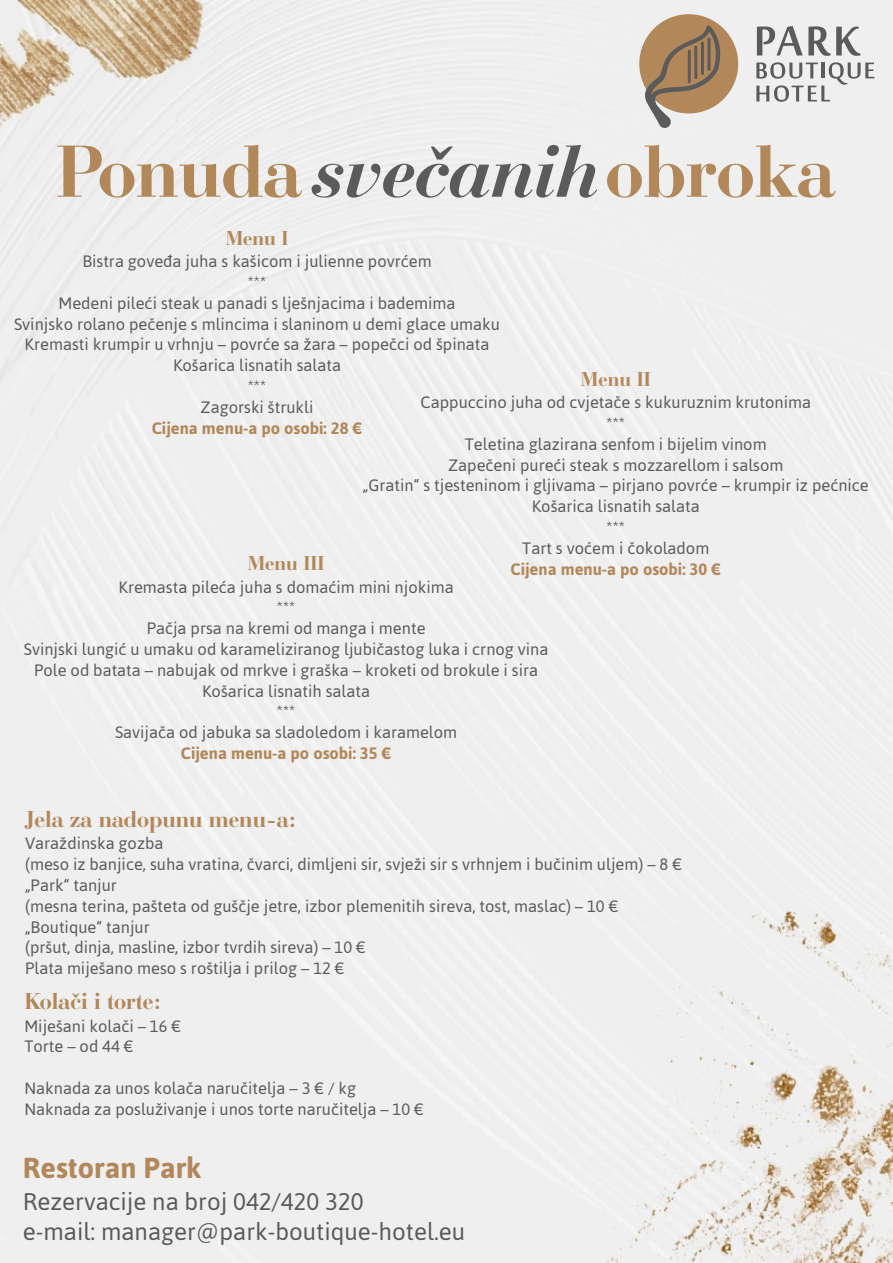
<style>
.page{position:relative;width:893px;height:1263px;background:#efefef}
.page>*{position:absolute;margin:0;border:0;box-sizing:border-box;transform-origin:0 0}
.t1{font:700 76.65px "Bauer Bodoni BT";color:#b2875a}
.t2{font:700 28.8px "Asap";color:#b2875a}
.t3{font:24px/30.3px "Asap";color:#5b5b5b}
.t4{font:700 24px "Bauer Bodoni BT";color:#b2875a}
.t5{font:700 21px "Bauer Bodoni BT";color:#b2875a}
.t6{font:16.5px/20.9px "Asap";color:#5b5b5b;text-align:center}
.t7{font:700 16.5px "Asap";color:#b2875a}
.s1{font-style:italic;color:#5b5b5b}
</style>
<div class="page">
<div style="left:639px;top:14px;width:99px;height:99px;background:#b2875a;border-radius:50%"></div>
<svg style="left:645px;top:25px;width:75px;height:104px"></svg>
<svg style="left:757px;top:26px;width:103px;height:30px"></svg>
<svg style="left:756px;top:62px;width:118px;height:40px"></svg>
<h1 class="t1" style="left:56px;top:138px;width:780px">Ponuda <span class="s1">svečanih</span> obroka</h1>
<p class="t5" style="left:226px;top:229px;width:64px">Menu I</p>
<p class="t6" style="left:14px;top:250px;width:487px">Bistra goveđa juha s kašicom i julienne povrćem<br>***<br>Medeni pileći steak u panadi s lješnjacima i bademima<br>Svinjsko rolano pečenje s mlincima i slaninom u demi glace umaku Kremasti krumpir u vrhnju – povrće sa žara – popečci od špinata Košarica lisnatih salata<br>***<br>Zagorski štrukli</p>
<p class="t7" style="left:152px;top:417px;width:212px">Cijena menu-a po osobi: 28 €</p>
<p class="t5" style="left:581px;top:370px;width:71px">Menu II</p>
<p class="t6" style="left:363px;top:391px;width:507px">Cappuccino juha od cvjetače s kukuruznim krutonima<br>***<br>Teletina glazirana senfom i bijelim vinom<br>Zapečeni pureći steak s mozzarellom i salsom<br>„Gratin“ s tjesteninom i gljivama – pirjano povrće – krumpir iz pećnice Košarica lisnatih salata<br>***<br>Tart s voćem i čokoladom</p>
<p class="t5" style="left:248px;top:554px;width:78px">Menu III</p>
<p class="t7" style="left:510px;top:558px;width:212px">Cijena menu-a po osobi: 30 €</p>
<p class="t6" style="left:24px;top:576px;width:526px">Kremasta pileća juha s domaćim mini njokima<br>***<br>Pačja prsa na kremi od manga i mente<br>Svinjski lungić u umaku od karameliziranog ljubičastog luka i crnog vina Pole od batata – nabujak od mrkve i graška – kroketi od brokule i sira Košarica lisnatih salata<br>***<br>Savijača od jabuka sa sladoledom i karamelom</p>
<p class="t7" style="left:181px;top:742px;width:212px">Cijena menu-a po osobi: 35 €</p>
<h3 class="t4" style="left:25px;top:808px;width:273px">Jela za nadopunu menu-a:</h3>
<p class="t6" style="left:25px;top:832px;width:659px;text-align:left">Varaždinska gozba<br>(meso iz banjice, suha vratina, čvarci, dimljeni sir, svježi sir s vrhnjem i bučinim uljem) – 8 € „Park“ tanjur<br>(mesna terina, pašteta od guščje jetre, izbor plemenitih sireva, tost, maslac) – 10 € „Boutique“ tanjur<br>(pršut, dinja, masline, izbor tvrdih sireva) – 10 €<br>Plata miješano meso s roštilja i prilog – 12 €</p>
<h3 class="t4" style="left:24px;top:990px;width:139px">Kolači i torte:</h3>
<p class="t6" style="left:24px;top:1015px;width:158px;text-align:left">Miješani kolači – 16 €<br>Torte – od 44 €</p>
<p class="t6" style="left:24px;top:1077px;width:401px;text-align:left">Naknada za unos kolača naručitelja – 3 € / kg<br>Naknada za posluživanje i unos torte naručitelja – 10 €</p>
<h2 class="t2" style="left:23px;top:1149px;width:180px">Restoran Park</h2>
<h3 class="t3" style="left:23px;top:1185px;width:444px">Rezervacije na broj 042/420 320<br>e-mail: manager@park-boutique-hotel.eu</h3>
</div>
